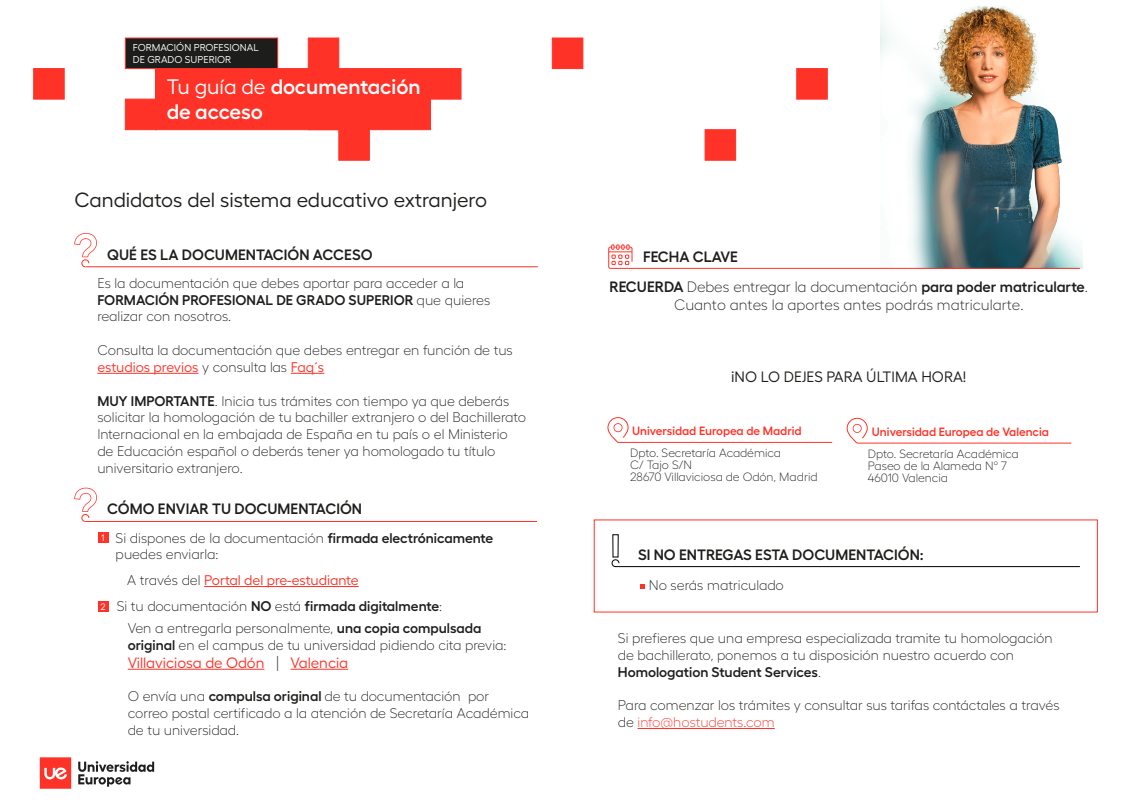
<style>
.page{position:relative;width:1137px;height:804px;background:#fff}
.page>*{position:absolute;margin:0;border:0;box-sizing:border-box;transform-origin:0 0}
.t1{font:600 21px/25.2px "Hellix";color:#fff}
.t2{font:20.5px "Hellix";color:#1d1d1b}
.t3{font:300 15px/18px "Hellix";color:#1d1d1b;text-align:center}
.t4{font:600 15px "Hellix";color:#1d1d1b}
.t5{font:15px "Hellix";color:#ff3228}
.t6{font:15px "Hellix";color:#1d1d1b}
.t7{font:300 14px/16.8px "Hellix";color:#1d1d1b}
.t8{font:14px "Hellix";color:#ff3228}
.t9{font:300 12px/12px "Hellix";color:#1d1d1b}
.t10{font:600 12px "Hellix";color:#ff3228}
.t11{font:10px/12px "Hellix";color:#fff}
.t12{font:9.4px "Hellix";color:#fff}
.s1{font-weight:400}
.s2{font-weight:600}
.s3{font-weight:400;color:#ff3228}
.s4{font-weight:300;color:#1d1d1b}
.s5{color:#ff3228}
</style>
<div class="page">
<img style="left:880px;top:6px;width:202px;height:263px">
<svg style="left:40px;top:757px;width:31px;height:31px"></svg>
<svg style="left:78px;top:761px;width:76px;height:25px"></svg>
<div style="left:308px;top:38px;width:31px;height:31px;background:#ff3228;border:1px solid #ff3228"></div>
<div style="left:430px;top:68px;width:31px;height:31px;background:#ff3228"></div>
<div style="left:338px;top:129px;width:32px;height:32px;background:#ff3228;border:1px solid #ff3228"></div>
<div style="left:125px;top:99px;width:31px;height:31px;background:#ff3228;border:1px solid #ff3228"></div>
<div style="left:552px;top:38px;width:31px;height:31px;background:#ff3228;border:1px solid #ff3228"></div>
<div style="left:796px;top:68px;width:31px;height:31px;background:#ff3228;border:1px solid #ff3228"></div>
<div style="left:704px;top:129px;width:32px;height:32px;background:#ff3228;border:1px solid #ff3228"></div>
<div style="left:33px;top:68px;width:32px;height:31px;background:#ff3228;border:1px solid #ff3228"></div>
<div style="left:155px;top:68px;width:276px;height:62px;background:#ff3228;border:1px solid #ff3228"></div>
<div style="left:125px;top:37px;width:153px;height:32px;background:#1d1d1b;border:1px solid #ff3228"></div>
<hr style="left:97px;top:373px;width:101px;height:1px;background:#ff3228">
<hr style="left:291px;top:373px;width:33px;height:1px;background:#ff3228">
<hr style="left:204px;top:586px;width:154px;height:1px;background:#ff3228">
<hr style="left:128px;top:668px;width:136px;height:1px;background:#ff3228">
<hr style="left:290px;top:668px;width:58px;height:1px;background:#ff3228">
<div style="left:98px;top:532px;width:10px;height:10px;background:#ff3228"></div>
<div style="left:98px;top:601px;width:10px;height:10px;background:#ff3228"></div>
<hr style="left:85px;top:521px;width:452px;height:1px;background:#ff3228">
<svg style="left:74px;top:487px;width:23px;height:35px"></svg>
<hr style="left:85px;top:266px;width:453px;height:1px;background:#ff3228">
<svg style="left:74px;top:233px;width:23px;height:34px"></svg>
<svg style="left:608px;top:244px;width:472px;height:25px"></svg>
<svg style="left:607px;top:417px;width:225px;height:26px"></svg>
<svg style="left:846px;top:417px;width:225px;height:27px"></svg>
<svg style="left:640px;top:584px;width:4px;height:4px"></svg>
<svg style="left:611px;top:534px;width:469px;height:33px"></svg>
<hr style="left:637px;top:728px;width:137px;height:1px;background:#ff3228">
<p class="t11" style="left:133px;top:40px;width:127px">FORMACIÓN PROFESIONAL<br>DE GRADO SUPERIOR</p>
<h1 class="t1" style="left:167px;top:71px;width:255px"><span class="s1">Tu guía de</span> documentación de acceso</h1>
<h2 class="t2" style="left:74px;top:184px;width:414px">Candidatos del sistema educativo extranjero</h2>
<p class="t4" style="left:107px;top:242px;width:267px">QUÉ ES LA DOCUMENTACIÓN ACCESO</p>
<p class="t7" style="left:97px;top:273px;width:394px">Es la documentación que debes aportar para acceder a la<br><span class="s2">FORMACIÓN PROFESIONAL DE GRADO SUPERIOR</span> que quieres realizar con nosotros.</p>
<p class="t7" style="left:97px;top:340px;width:417px">Consulta la documentación que debes entregar en función de tus <span class="s3">estudios previos</span> y consulta las <span class="s3">Faq´s</span></p>
<p class="t7" style="left:97px;top:391px;width:430px"><span class="s2">MUY IMPORTANTE</span>. Inicia tus trámites con tiempo ya que deberás solicitar la homologación de tu bachiller extranjero o del Bachillerato Internacional en la embajada de España en tu país o el Ministerio de Educación español o deberás tener ya homologado tu título universitario extranjero.</p>
<p class="t4" style="left:107px;top:497px;width:256px">CÓMO ENVIAR TU DOCUMENTACIÓN</p>
<p class="t12" style="left:101px;top:530px;width:5px">1</p>
<p class="t12" style="left:100px;top:599px;width:7px">2</p>
<p class="t7" style="left:116px;top:528px;width:379px">Si dispones de la documentación <span class="s2">firmada electrónicamente </span>puedes enviarla:</p>
<p class="t8" style="left:127px;top:569px;width:233px"><span class="s4">A través del</span> Portal del pre-estudiante</p>
<p class="t7" style="left:128px;top:618px;width:380px">Ven a entregarla personalmente, <span class="s2">una copia compulsada original</span> en el campus de tu universidad pidiendo cita previa:</p>
<p class="t5" style="left:128px;top:651px;width:222px">Villaviciosa de Odón <span class="s4">|</span> Valencia</p>
<p class="t7" style="left:128px;top:686px;width:403px">O envía una <span class="s2">compulsa original</span> de tu documentación por correo postal certificado a la atención de Secretaría Académica de tu universidad.</p>
<p class="t7" style="left:117px;top:596px;width:327px">Si tu documentación <span class="s2">NO</span> está <span class="s2">firmada digitalmente</span>:</p>
<p class="t4" style="left:643px;top:245px;width:96px">FECHA CLAVE</p>
<p class="t3" style="left:609px;top:276px;width:480px"><span class="s2">RECUERDA</span> Debes entregar la documentación <span class="s2">para poder matricularte</span>.<br>Cuanto antes la aportes antes podrás matricularte.</p>
<p class="t6" style="left:731px;top:365px;width:237px">¡NO LO DEJES PARA ÚLTIMA HORA!</p>
<p class="t10" style="left:632px;top:421px;width:171px">Universidad Europea de Madrid</p>
<p class="t9" style="left:630px;top:446px;width:189px">Dpto. Secretaría Académica<br>C/ Tajo S/N<br>28670 Villaviciosa de Odón, Madrid</p>
<p class="t10" style="left:871px;top:422px;width:178px">Universidad Europea de Valencia</p>
<p class="t9" style="left:867px;top:446px;width:152px">Dpto. Secretaría Académica<br>Paseo de la Alameda Nº 7<br>46010 Valencia</p>
<p class="t4" style="left:638px;top:543px;width:287px">SI NO ENTREGAS ESTA DOCUMENTACIÓN:</p>
<p class="t7" style="left:648px;top:575px;width:137px">No serás matriculado</p>
<p class="t7" style="left:617px;top:628px;width:436px">Si prefieres que una empresa especializada tramite tu homologación de bachillerato, ponemos a tu disposición nuestro acuerdo con<br><span class="s2">Homologation Student Services</span>.</p>
<p class="t7" style="left:617px;top:695px;width:443px">Para comenzar los trámites y consultar sus tarifas contáctales a través de <span class="s5">info@hostudents.com</span></p>
</div>
